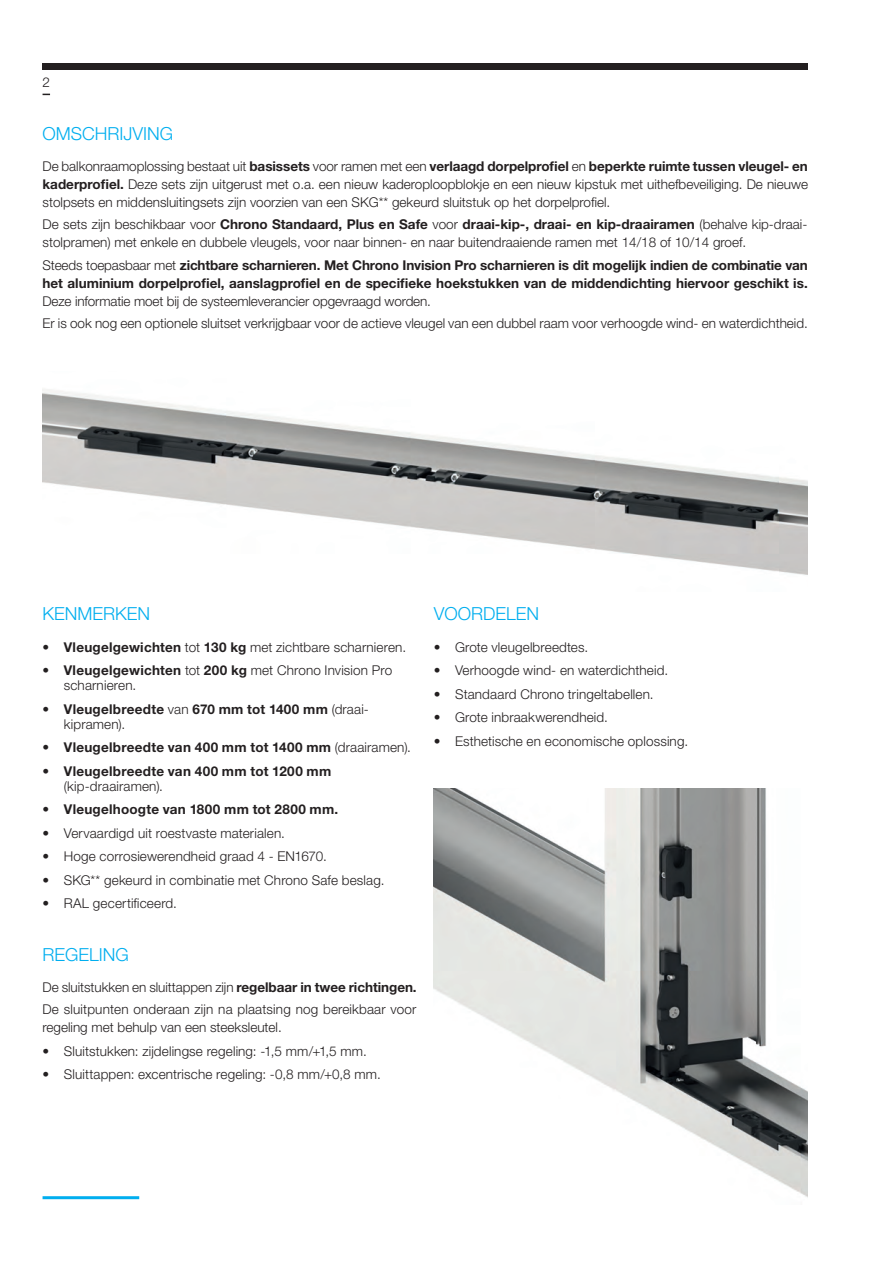
<style>
.page{position:relative;width:893px;height:1263px;background:#fff}
.page>*{position:absolute;margin:0;border:0;box-sizing:border-box;transform-origin:0 0}
.t1{font:300 18px "Helvetica Neue LT Std";color:#00aeef}
.t2{font:300 13.5px/18px "Helvetica Neue LT Std";color:#231f20}
.t3{font:700 13.5px/18px "Helvetica Neue LT Std";color:#231f20}
.t4{font:700 13.5px/15px "Helvetica Neue LT Std";letter-spacing:.02em;color:#231f20}
.s1{font-weight:700}
.s2{font-weight:300}
</style>
<div class="page">
<hr style="left:43px;top:1196px;width:96px;height:3px;background:#00aeef">
<div style="left:43px;top:64px;width:765px;height:6px;background:#231f20"></div>
<img style="left:43px;top:389px;width:765px;height:186px">
<img style="left:434px;top:788px;width:374px;height:410px">
<p class="t2" style="left:43px;top:73px;width:9px">2</p>
<h1 class="t1" style="left:43px;top:123px;width:132px">OMSCHRIJVING</h1>
<p class="t2" style="left:43px;top:157px;width:767px;text-align:justify">De balkonraamoplossing bestaat uit <span class="s1">basissets</span> voor ramen met een <span class="s1">verlaagd dorpelprofiel</span> en <span class="s1">beperkte ruimte tussen vleugel- en kaderprofiel.</span> Deze sets zijn uitgerust met o.a. een nieuw kaderoploopblokje en een nieuw kipstuk met uithefbeveiliging. De nieuwe stolpsets en middensluitingsets zijn voorzien van een SKG** gekeurd sluitstuk op het dorpelprofiel.</p>
<p class="t2" style="left:43px;top:215px;width:766px">De sets zijn beschikbaar voor <span class="s1">Chrono Standaard, Plus en Safe</span> voor <span class="s1">draai-kip-, draai- en kip-draairamen</span> (behalve kip-draai&shy;stolpramen) met enkele en dubbele vleugels, voor naar binnen- en naar buitendraaiende ramen met 14/18 of 10/14 groef.</p>
<p class="t3" style="left:43px;top:256px;width:767px"><span class="s2">Steeds toepasbaar met</span> zichtbare scharnieren. Met Chrono Invision Pro scharnieren is dit mogelijk indien de combinatie van het aluminium dorpelprofiel, aanslagprofiel en de specifieke hoekstukken van de middendichting hiervoor geschikt is.</p>
<p class="t2" style="left:43px;top:289px;width:767px;line-height:22.2px">Deze informatie moet bij de systeemleverancier opgevraagd worden.<br>Er is ook nog een optionele sluitset verkrijgbaar voor de actieve vleugel van een dubbel raam voor verhoogde wind- en waterdichtheid.</p>
<h1 class="t1" style="left:43px;top:602px;width:109px">KENMERKEN</h1>
<p class="t2" style="left:43px;top:638px;width:365px">• <span class="s1">Vleugelgewichten</span> tot <span class="s1">130 kg</span> met zichtbare scharnieren.</p>
<p class="t2" style="left:64px;top:663px;width:330px;line-height:15px;text-indent:-21px">• <span class="s1">Vleugelgewichten</span> tot <span class="s1">200 kg</span> met Chrono Invision Pro scharnieren.</p>
<p class="t4" style="left:64px;top:701px;width:307px;text-indent:-21px"><span class="s2">•</span> Vleugelbreedte <span class="s2">van</span> 670 mm tot 1400 mm <span class="s2">(draai&shy;kipramen).</span></p>
<p class="t4" style="left:43px;top:740px;width:370px"><span class="s2">•</span> Vleugelbreedte van 400 mm tot 1400 mm <span class="s2">(draairamen).</span></p>
<p class="t4" style="left:64px;top:763px;width:269px;text-indent:-21px"><span class="s2">•</span> Vleugelbreedte van 400 mm tot 1200 mm <span class="s2">(kip-draairamen).</span></p>
<p class="t4" style="left:43px;top:802px;width:297px"><span class="s2">•</span> Vleugelhoogte van 1800 mm tot 2800 mm.</p>
<p class="t2" style="left:43px;top:824px;width:244px">• Vervaardigd uit roestvaste materialen.</p>
<p class="t2" style="left:43px;top:847px;width:286px">• Hoge corrosiewerendheid graad 4 - EN1670.</p>
<p class="t2" style="left:43px;top:871px;width:343px">• SKG** gekeurd in combinatie met Chrono Safe beslag.</p>
<p class="t2" style="left:43px;top:894px;width:136px">• RAL gecertificeerd.</p>
<h1 class="t1" style="left:43px;top:944px;width:88px">REGELING</h1>
<p class="t2" style="left:43px;top:976px;width:376px;line-height:22.2px">De sluitstukken en sluittappen zijn <span class="s1">regelbaar in twee richtingen.<br></span>De sluitpunten onderaan zijn na plaatsing nog bereikbaar voor</p>
<p class="t2" style="left:43px;top:1018px;width:241px">regeling met behulp van een steeksleutel.</p>
<p class="t2" style="left:43px;top:1042px;width:326px">• Sluitstukken: zijdelingse regeling: -1,5 mm/+1,5 mm.</p>
<p class="t2" style="left:43px;top:1065px;width:340px">• Sluittappen: excentrische regeling: -0,8 mm/+0,8 mm.</p>
<h1 class="t1" style="left:434px;top:602px;width:107px">VOORDELEN</h1>
<p class="t2" style="left:434px;top:638px;width:156px">• Grote vleugelbreedtes.</p>
<p class="t2" style="left:434px;top:661px;width:236px">• Verhoogde wind- en waterdichtheid.</p>
<p class="t2" style="left:434px;top:685px;width:221px">• Standaard Chrono tringeltabellen.</p>
<p class="t2" style="left:434px;top:708px;width:176px">• Grote inbraakwerendheid.</p>
<p class="t2" style="left:434px;top:732px;width:256px">• Esthetische en economische oplossing.</p>
</div>
